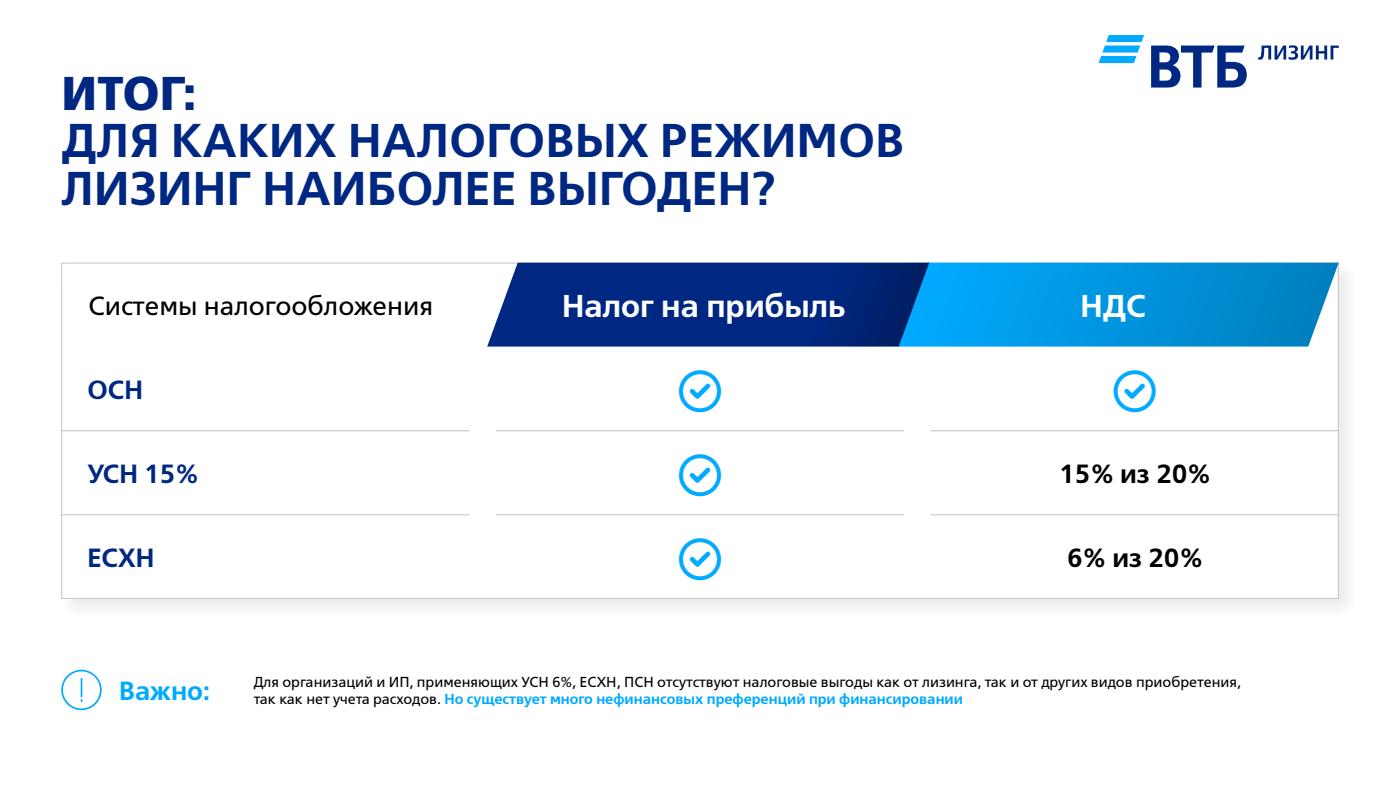
<style>
.page{position:relative;width:1400px;height:788px;background:#fff}
.page>*{position:absolute;margin:0;border:0;box-sizing:border-box;transform-origin:0 0}
.t1{font:600 47.25px/47.2px "VTB Group";letter-spacing:.01em;color:#002882}
.t2{font:600 31.5px "VTB Group";color:#fff}
.t3{font:26.25px "VTB Group";color:#000}
.t4{font:600 26.25px "VTB Group";color:#000}
.t5{font:600 26.25px "VTB Group";color:#002882}
.t6{font:600 26.25px "VTB Group";color:#0af}
.t7{font:14.44px "VTB Group";color:#000}
.t8{font:600 14.44px "VTB Group";color:#0af}
.s1{font-weight:700}
.s2{font-weight:400;color:#000}
</style>
<div class="page">
<svg style="left:1099px;top:35px;width:45px;height:28px"></svg>
<svg style="left:1151px;top:45px;width:188px;height:42px"></svg>
<div style="left:55px;top:256px;width:1307px;height:366px;background:#000;opacity:.1"></div>
<div style="left:61px;top:262px;width:1278px;height:336px;background:#fff;border:1px solid #bfbfbf"></div>
<svg style="left:487px;top:262px;width:852px;height:84px;background:#0a64b1"></svg>
<hr style="left:61px;top:430px;width:409px;height:1px;background:#bfbfbf">
<hr style="left:496px;top:430px;width:408px;height:1px;background:#bfbfbf">
<hr style="left:930px;top:430px;width:409px;height:1px;background:#bfbfbf">
<hr style="left:61px;top:514px;width:409px;height:1px;background:#bfbfbf">
<hr style="left:496px;top:514px;width:408px;height:1px;background:#bfbfbf">
<hr style="left:930px;top:514px;width:409px;height:1px;background:#bfbfbf">
<svg style="left:61px;top:669px;width:41px;height:41px"></svg>
<p class="t1" style="left:61px;top:69px;width:844px"><span class="s1">ИТОГ:<br></span>ДЛЯ КАКИХ НАЛОГОВЫХ РЕЖИМОВ<br>ЛИЗИНГ НАИБОЛЕЕ ВЫГОДЕН?</p>
<p class="t3" style="left:88px;top:288px;width:346px">Системы налогообложения</p>
<p class="t2" style="left:562px;top:285px;width:285px">Налог на прибыль</p>
<p class="t2" style="left:1081px;top:285px;width:67px">НДС</p>
<p class="t5" style="left:88px;top:372px;width:57px">ОСН</p>
<p class="t5" style="left:88px;top:456px;width:113px">УСН 15%</p>
<p class="t5" style="left:88px;top:540px;width:68px">ЕСХН</p>
<p class="t6" style="left:119px;top:673px;width:93px">Важно:</p>
<p class="t4" style="left:1059px;top:456px;width:153px">15% из 20%</p>
<p class="t4" style="left:1067px;top:540px;width:137px">6% из 20%</p>
<p class="t7" style="left:254px;top:672px;width:989px">Для организаций и ИП, применяющих УСН 6%, ЕСХН, ПСН отсутствуют налоговые выгоды как от лизинга, так и от других видов приобретения,</p>
<p class="t8" style="left:254px;top:689px;width:711px"><span class="s2">так как нет учета расходов.</span> Но существует много нефинансовых преференций при финансировании</p>
</div>
